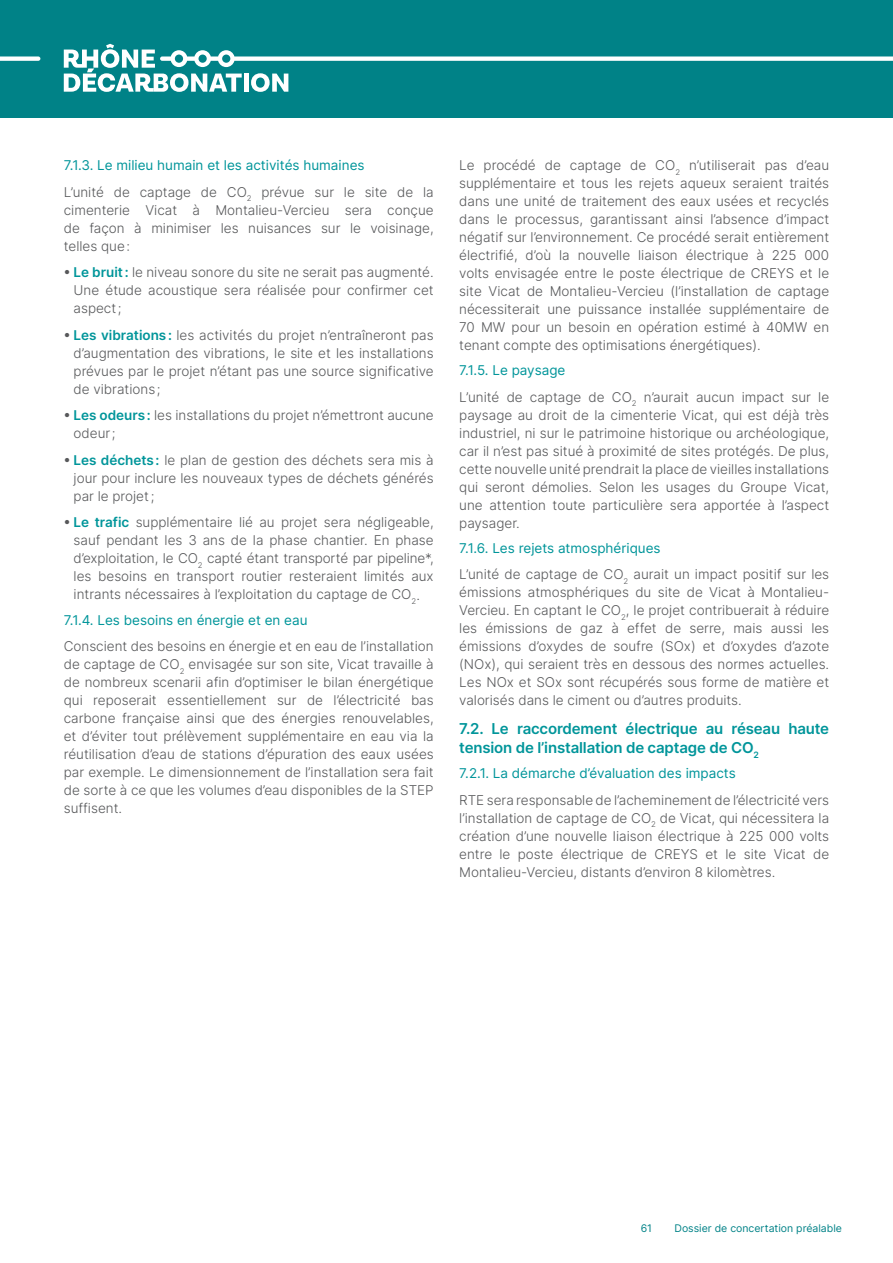
<style>
.page{position:relative;width:893px;height:1263px;background:#fff}
.page>*{position:absolute;margin:0;border:0;box-sizing:border-box;transform-origin:0 0}
.t1{font:600 15px/19.5px "Inter";letter-spacing:-.01em;color:#00959a}
.t2{font:300 13.5px/18px "Inter";color:#57585a;text-align:justify}
.t3{font:13.5px/26.5px "Inter";color:#00959a}
.t4{font:10.5px "Inter";color:#008287}
.s1{font-weight:300;color:#57585a}
.s2{font-weight:600}
.s3{font-weight:600;color:#00959a}
.s4{font-weight:400;color:#00959a}
</style>
<div class="page">
<div style="left:0;top:0;width:893px;height:118px;background:#008287"></div>
<svg style="left:64px;top:44px;width:829px;height:48px"></svg>
<svg style="left:0;top:56px;width:40px;height:5px"></svg>
<p class="t3" style="left:64px;top:152px;width:371px">7.1.3. Le milieu humain et les activités humaines<br><span class="s1">L’unité de captage de CO</span><sub>2</sub> <span class="s1">prévue sur le site de la</span></p>
<p class="t2" style="left:64px;top:201px;width:371px">cimenterie Vicat à Montalieu-Vercieu sera conçue de façon à minimiser les nuisances sur le voisinage, telles que:</p>
<p class="t2" style="left:74px;top:263px;width:362px;text-indent:-10px"><span class="s2">•</span> <span class="s3">Le bruit:</span> le niveau sonore du site ne serait pas augmenté.<br>Une étude acoustique sera réalisée pour confirmer cet aspect;</p>
<p class="t2" style="left:74px;top:326px;width:362px;text-indent:-10px"><span class="s2">•</span> <span class="s3">Les vibrations:</span> les activités du projet n’entraîneront pas d’augmentation des vibrations, le site et les installations prévues par le projet n’étant pas une source significative de vibrations;</p>
<p class="t2" style="left:74px;top:406px;width:362px;text-indent:-10px"><span class="s2">•</span> <span class="s3">Les odeurs:</span> les installations du projet n’émettront aucune odeur;</p>
<p class="t2" style="left:74px;top:451px;width:362px;text-indent:-10px"><span class="s2">•</span> <span class="s3">Les déchets:</span> le plan de gestion des déchets sera mis à jour pour inclure les nouveaux types de déchets générés par le projet;</p>
<p class="t2" style="left:74px;top:513px;width:362px;text-indent:-10px"><span class="s2">•</span> <span class="s3">Le trafic</span> supplémentaire lié au projet sera négligeable, sauf pendant les 3 ans de la phase chantier. En phase d’exploitation, le CO<sub>2</sub> capté étant transporté par pipeline*, les besoins en transport routier resteraient limités aux intrants nécessaires à l’exploitation du captage de CO<sub>2</sub>.</p>
<p class="t3" style="left:64px;top:606px;width:245px">7.1.4. Les besoins en énergie et en eau</p>
<p class="t2" style="left:64px;top:637px;width:371px">Conscient des besoins en énergie et en eau de l’installation de captage de CO<sub>2</sub> envisagée sur son site, Vicat travaille à de nombreux scenarii afin d’optimiser le bilan énergétique qui reposerait essentiellement sur de l’électricité bas carbone française ainsi que des énergies renouvelables, et d’éviter tout prélèvement supplémentaire en eau via la réutilisation d’eau de stations d’épuration des eaux usées par exemple. Le dimensionnement de l’installation sera fait de sorte à ce que les volumes d’eau disponibles de la STEP suffisent.</p>
<p class="t2" style="left:459px;top:156px;width:371px">Le procédé de captage de CO<sub>2</sub> n’utiliserait pas d’eau supplémentaire et tous les rejets aqueux seraient traités dans une unité de traitement des eaux usées et recyclés dans le processus, garantissant ainsi l’absence d’impact négatif sur l’environnement. Ce procédé serait entièrement électrifié, d’où la nouvelle liaison électrique à 225 000 volts envisagée entre le poste électrique de CREYS et le site Vicat de Montalieu-Vercieu (l’installation de captage nécessiterait une puissance installée supplémentaire de 70 MW pour un besoin en opération estimé à 40MW en tenant compte des optimisations énergétiques).</p>
<p class="t2" style="left:459px;top:357px;width:371px;line-height:26.5px"><span class="s4">7.1.5. Le paysage<br></span>L’unité de captage de CO<sub>2</sub> n’aurait aucun impact sur le</p>
<p class="t2" style="left:459px;top:406px;width:371px">paysage au droit de la cimenterie Vicat, qui est déjà très industriel, ni sur le patrimoine historique ou archéologique, car il n’est pas situé à proximité de sites protégés. De plus, cette nouvelle unité prendrait la place de vieilles installations qui seront démolies. Selon les usages du Groupe Vicat, une attention toute particulière sera apportée à l’aspect paysager.</p>
<p class="t2" style="left:459px;top:534px;width:371px;line-height:26.5px"><span class="s4">7.1.6. Les rejets atmosphériques<br></span>L’unité de captage de CO<sub>2</sub> aurait un impact positif sur les</p>
<p class="t2" style="left:459px;top:583px;width:371px">émissions atmosphériques du site de Vicat à Montalieu-Vercieu. En captant le CO<sub>2</sub>, le projet contribuerait à réduire les émissions de gaz à effet de serre, mais aussi les émissions d’oxydes de soufre (SOx) et d’oxydes d’azote (NOx), qui seraient très en dessous des normes actuelles.<br>Les NOx et SOx sont récupérés sous forme de matière et valorisés dans le ciment ou d’autres produits.</p>
<p class="t1" style="left:459px;top:718px;width:371px">7.2. Le raccordement électrique au réseau haute tension de l’installation de captage de CO<sub>2</sub></p>
<p class="t3" style="left:459px;top:759px;width:278px">7.2.1. La démarche d’évaluation des impacts</p>
<p class="t2" style="left:459px;top:790px;width:371px">RTE sera responsable de l’acheminement de l’électricité vers l’installation de captage de CO<sub>2</sub> de Vicat, qui nécessitera la création d’une nouvelle liaison électrique à 225 000 volts entre le poste électrique de CREYS et le site Vicat de Montalieu-Vercieu, distants d’environ 8 kilomètres.</p>
<p class="t4" style="left:641px;top:1221px;width:13px">61</p>
<p class="t4" style="left:674px;top:1221px;width:169px">Dossier de concertation préalable</p>
</div>
